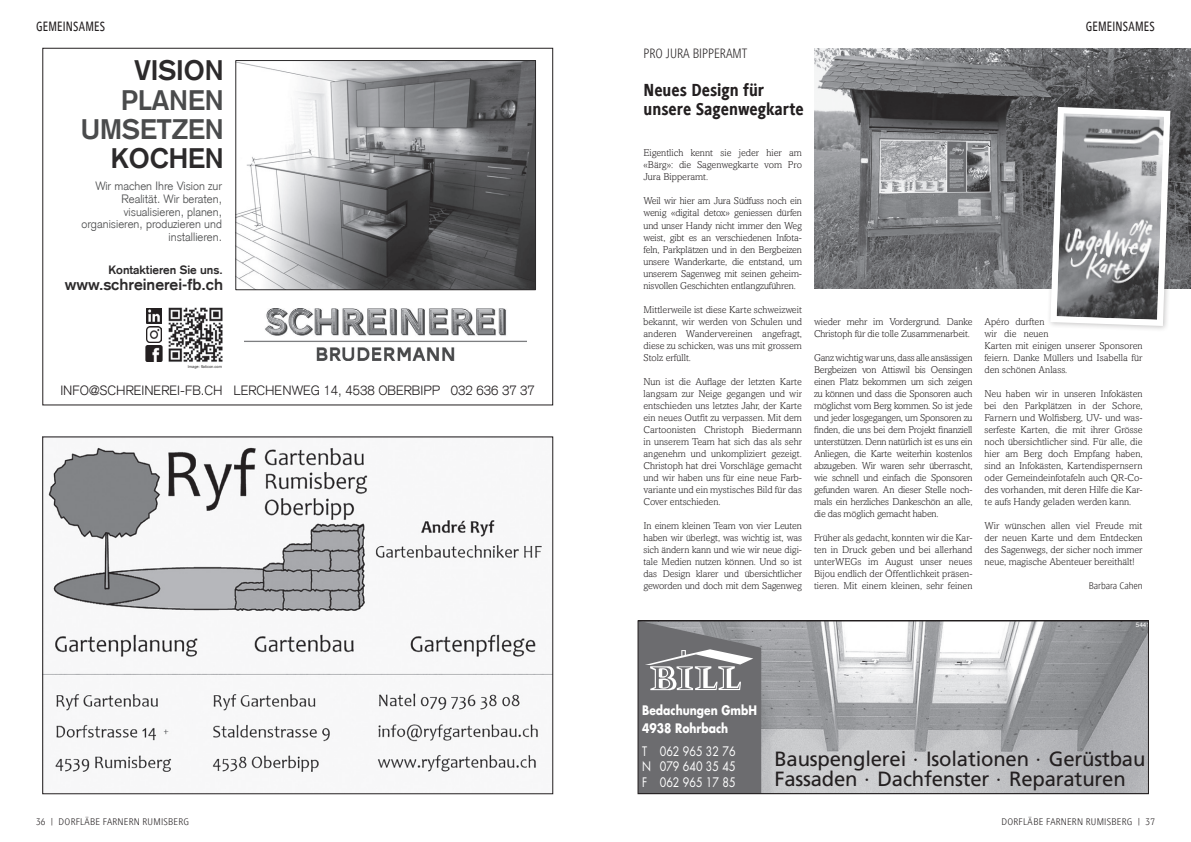
<style>
.page{position:relative;width:1191px;height:842px;background:#fff}
.page>*{position:absolute;margin:0;border:0;box-sizing:border-box;transform-origin:0 0}
.t1{font:700 27.6px/29.4px "Akzidenz Grotesk";color:#4a4b4c;text-align:right}
.t2{font:700 27.6px "Akzidenz Grotesk";color:#2c2a2b}
.t3{font:20.6px/20.6px "Frutiger";letter-spacing:-.01em;color:#231f20}
.t4{font:800 18px/19px "Generis Sans Com";color:#231f20;scale:.9 1}
.t5{font:700 15.7px "Akzidenz Grotesk";color:#2c2a2b}
.t6{font:500 14px "Generis Sans Com";letter-spacing:.02em;color:#231f20;scale:.8 1}
.t7{font:300 14px "Generis Sans Com";color:#231f20;scale:.9 1}
.t8{font:300 13.1px "Akzidenz Grotesk";color:#231f20}
.t9{font:12.8px/15.3px "Futura";color:#fff;text-align:justify;scale:.84 1}
.t10{font:700 12.8px/17.9px "Futura";color:#fff;scale:.84 1}
.t11{font:300 11.8px/12.7px "Akzidenz Grotesk";color:#4a4b4c;text-align:right}
.t12{font:700 11.8px "Akzidenz Grotesk";color:#2c2a2b}
.t13{font:300 10px/12px "Amasis MT Std";color:#231f20;text-align:justify}
.t14{font:300 10px "Generis Sans Com";letter-spacing:.02em;color:#231f20}
.t15{font:300 10px "Generis Sans Com";letter-spacing:-.01em;color:#231f20}
.t16{font:6.4px "Helvetica";color:#fff}
.t17{font:3.9px "Arial";color:#343334}
</style>
<div class="page">
<img style="left:237px;top:62px;width:297px;height:226px">
<div style="left:235px;top:60px;width:301px;height:230px;border:1px solid #2c2a2b"></div>
<img style="left:244px;top:309px;width:283px;height:52px">
<img style="left:145px;top:345px;width:18px;height:16px">
<img style="left:146px;top:327px;width:16px;height:15px">
<img style="left:146px;top:308px;width:16px;height:15px">
<img style="left:168px;top:307px;width:55px;height:55px">
<img style="left:45px;top:447px;width:506px;height:325px">
<svg style="left:640px;top:622px;width:506px;height:170px;background:#a8a9ac"></svg>
<div style="left:638px;top:620px;width:510px;height:174px;border:1px solid #231f20"></div>
<img style="left:814px;top:48px;width:377px;height:241px">
<div style="left:1046px;top:103px;width:130px;height:229px;background:#231f20;opacity:.25"></div>
<svg style="left:1047px;top:104px;width:126px;height:225px"></svg>
<h3 class="t6" style="left:36px;top:19px;width:88px">GEMEINSAMES</h3>
<h1 class="t2" style="left:134px;top:54px;width:91px">VISION</h1>
<h1 class="t1" style="left:81px;top:85px;width:144px">PLANEN<br>UMSETZEN</h1>
<h1 class="t2" style="left:111px;top:142px;width:114px">KOCHEN</h1>
<p class="t11" style="left:82px;top:180px;width:142px">Wir machen Ihre Vision zur<br>Realität. Wir beraten, visualisieren, planen, organisieren, produzieren und installieren.</p>
<h3 class="t5" style="left:65px;top:275px;width:160px">www.schreinerei-fb.ch</h3>
<p class="t12" style="left:109px;top:262px;width:116px">Kontaktieren Sie uns.</p>
<p class="t17" style="left:188px;top:364px;width:36px">Image: flaticon.com</p>
<h3 class="t8" style="left:60px;top:383px;width:476px">INFO@SCHREINEREI-FB.CH LERCHENWEG 14, 4538 OBERBIPP 032 636 37 37</h3>
<p class="t14" style="left:36px;top:816px;width:154px">36 | DORFLÄBE FARNERN RUMISBERG</p>
<h3 class="t7" style="left:643px;top:46px;width:117px">PRO JURA BIPPERAMT</h3>
<h3 class="t4" style="left:643px;top:81px;width:179px">Neues Design für unsere Sagenwegkarte</h3>
<p class="t13" style="left:643px;top:147px;width:160px">Eigentlich kennt sie jeder hier am «Bärg»: die Sagenwegkarte vom Pro Jura Bipperamt.</p>
<p class="t13" style="left:643px;top:195px;width:160px">Weil wir hier am Jura Südfuss noch ein wenig «digital detox» geniessen dürfen und unser Handy nicht immer den Weg weist, gibt es an verschiedenen Infota&shy;feln, Parkplätzen und in den Bergbeizen unsere Wanderkarte, die entstand, um unserem Sagenweg mit seinen geheim&shy;nisvollen Geschichten entlangzuführen.</p>
<p class="t13" style="left:643px;top:303px;width:160px">Mittlerweile ist diese Karte schweizweit bekannt, wir werden von Schulen und anderen Wandervereinen angefragt, diese zu schicken, was uns mit grossem Stolz erfüllt.</p>
<p class="t13" style="left:643px;top:375px;width:160px">Nun ist die Auflage der letzten Karte langsam zur Neige gegangen und wir entschieden uns letztes Jahr, der Karte ein neues Outfit zu verpassen. Mit dem Cartoonisten Christoph Biedermann in unserem Team hat sich das als sehr angenehm und unkompliziert gezeigt.<br>Christoph hat drei Vorschläge gemacht und wir haben uns für eine neue Farb&shy;variante und ein mystisches Bild für das Cover entschieden.</p>
<p class="t13" style="left:643px;top:520px;width:160px">In einem kleinen Team von vier Leuten haben wir überlegt, was wichtig ist, was sich ändern kann und wie wir neue digi&shy;tale Medien nutzen können. Und so ist das Design klarer und übersichtlicher geworden und doch mit dem Sagenweg</p>
<p class="t13" style="left:814px;top:315px;width:160px">wieder mehr im Vordergrund. Danke<br>Christoph für die tolle Zusammenarbeit.</p>
<p class="t13" style="left:814px;top:351px;width:160px">Ganz wichtig war uns, dass alle ansässigen Bergbeizen von Attiswil bis Oensingen einen Platz bekommen um sich zeigen zu können und dass die Sponsoren auch möglichst vom Berg kommen. So ist jede und jeder losgegangen, um Sponsoren zu finden, die uns bei dem Projekt finanziell unterstützen. Denn natürlich ist es uns ein Anliegen, die Karte weiterhin kostenlos abzugeben. Wir waren sehr überrascht, wie schnell und einfach die Sponsoren gefunden waren. An dieser Stelle noch&shy;mals ein herzliches Dankeschön an alle, die das möglich gemacht haben.</p>
<p class="t13" style="left:814px;top:532px;width:160px">Früher als gedacht, konnten wir die Kar&shy;ten in Druck geben und bei allerhand unterWEGs im August unser neues Bijou endlich der Öffentlichkeit präsen&shy;tieren. Mit einem kleinen, sehr feinen</p>
<h3 class="t6" style="left:1085px;top:19px;width:88px">GEMEINSAMES</h3>
<p class="t13" style="left:984px;top:315px;width:160px;text-align:left">Apéro durften<br>wir die neuen<br>Karten mit einigen unserer Sponsoren feiern. Danke Müllers und Isabella für den schönen Anlass.</p>
<p class="t13" style="left:984px;top:388px;width:160px">Neu haben wir in unseren Infokästen bei den Parkplätzen in der Schore, Farnern und Wolfisberg, UV- und was&shy;serfeste Karten, die mit ihrer Grösse noch übersichtlicher sind. Für alle, die hier am Berg doch Empfang haben, sind an Infokästen, Kartendispernsern oder Gemeindeinfotafeln auch QR-Co&shy;des vorhanden, mit deren Hilfe die Kar&shy;te aufs Handy geladen werden kann.</p>
<p class="t13" style="left:984px;top:520px;width:160px">Wir wünschen allen viel Freude mit der neuen Karte und dem Entdecken des Sagenwegs, der sicher noch immer neue, magische Abenteuer bereithält!</p>
<p class="t15" style="left:1088px;top:581px;width:55px">Barbara Cahen</p>
<p class="t16" style="left:1135px;top:620px;width:16px">5441</p>
<p class="t10" style="left:642px;top:701px;width:138px">Bedachungen GmbH<br>4938 Rohrbach</p>
<p class="t9" style="left:642px;top:743px;width:113px">T 062 965 32 76<br>N 079 640 35 45<br>F 062 965 17 85</p>
<h2 class="t3" style="left:774px;top:748px;width:372px">Bauspenglerei · Isolationen · Gerüstbau<br>Fassaden · Dachfenster · Reparaturen</h2>
<p class="t14" style="left:1001px;top:816px;width:155px">DORFLÄBE FARNERN RUMISBERG | 37</p>
</div>
